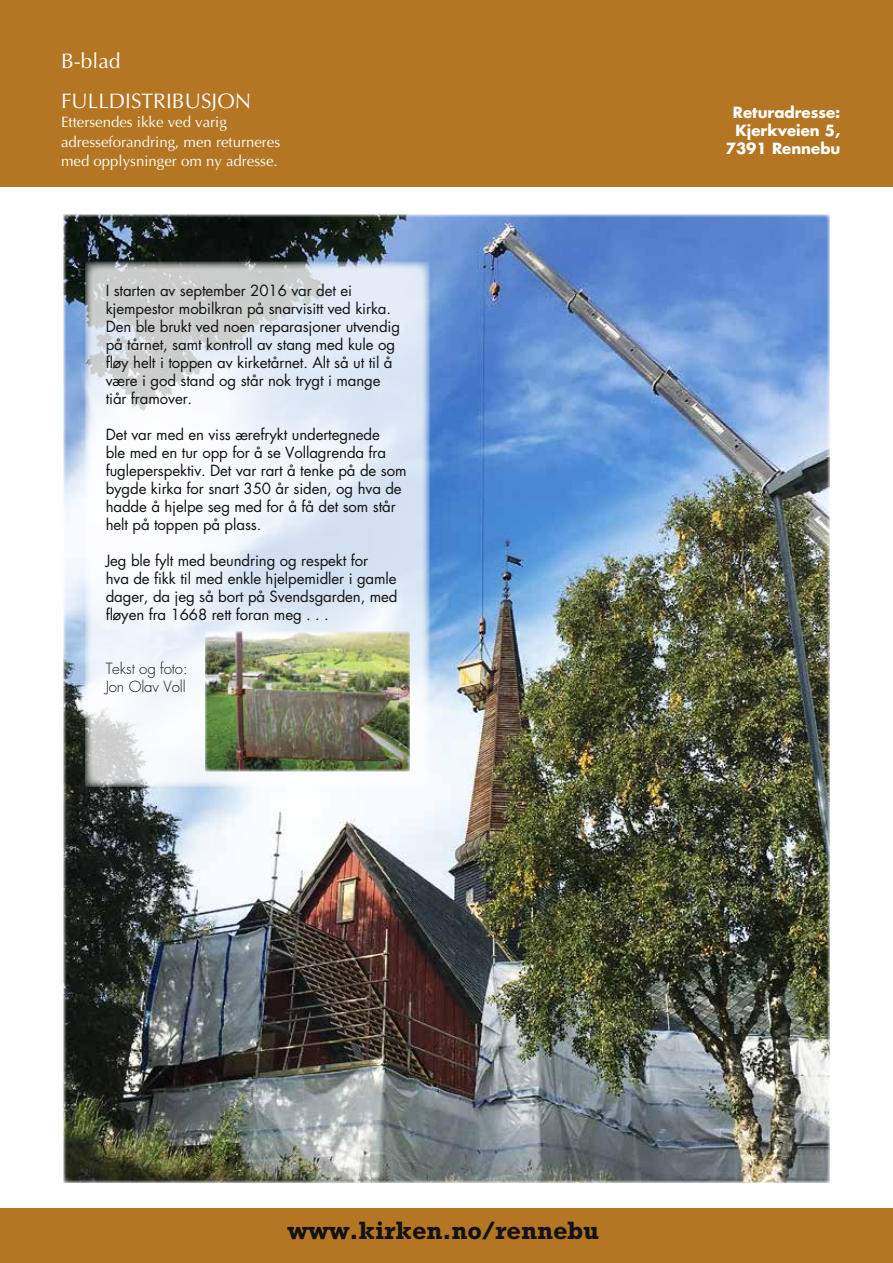
<style>
.page{position:relative;width:893px;height:1263px;background:#fff}
.page>*{position:absolute;margin:0;border:0;box-sizing:border-box;transform-origin:0 0}
.t1{font:700 25.5px "Rockwell";color:#121212}
.t2{font:21px/40.2px "Optima";color:#fff}
.t3{font:15px/18px "Futura";letter-spacing:-.005em;color:#121212}
.t4{font:15px/19.5px "Optima";color:#fff}
.t5{font:700 15px/18px "Futura";color:#fff;text-align:right}
.t6{font:300 15px/18px "Futura";letter-spacing:-.005em;color:#121212}
</style>
<div class="page">
<div style="left:0;top:0;width:893px;height:187px;background:#b47623"></div>
<div style="left:0;top:1209px;width:893px;height:54px;background:#b47623"></div>
<img style="left:64px;top:215px;width:765px;height:967px">
<svg style="left:85px;top:261px;width:344px;height:526px"></svg>
<img style="left:205px;top:631px;width:205px;height:140px">
<h2 class="t2" style="left:61px;top:41px;width:192px">B-blad<br>FULLDISTRIBUSJON</h2>
<p class="t4" style="left:61px;top:113px;width:221px">Ettersendes ikke ved varig adresseforandring, men returneres med opplysninger om ny adresse.</p>
<p class="t5" style="left:726px;top:103px;width:116px">Returadresse:<br>Kjerkveien 5,<br>7391 Rennebu</p>
<p class="t3" style="left:106px;top:281px;width:296px">I starten av september 2016 var det ei kjempestor mobilkran på snarvisitt ved kirka.<br>Den ble brukt ved noen reparasjoner utvendig på tårnet, samt kontroll av stang med kule og fløy helt i toppen av kirketårnet. Alt så ut til å være i god stand og står nok trygt i mange tiår framover.</p>
<p class="t3" style="left:106px;top:425px;width:302px">Det var med en viss ærefrykt undertegnede<br>ble med en tur opp for å se Vollagrenda fra fugleperspektiv. Det var rart å tenke på de som bygde kirka for snart 350 år siden, og hva de hadde å hjelpe seg med for å få det som står helt på toppen på plass.</p>
<p class="t3" style="left:106px;top:551px;width:293px">Jeg ble fylt med beundring og respekt for<br>hva de fikk til med enkle hjelpemidler i gamle dager, da jeg så bort på Svendsgarden, med fløyen fra 1668 rett foran meg . . .</p>
<p class="t6" style="left:106px;top:660px;width:84px">Tekst og foto:<br>Jon Olav Voll</p>
<h1 class="t1" style="left:287px;top:1215px;width:314px">www.kirken.no/rennebu</h1>
</div>
